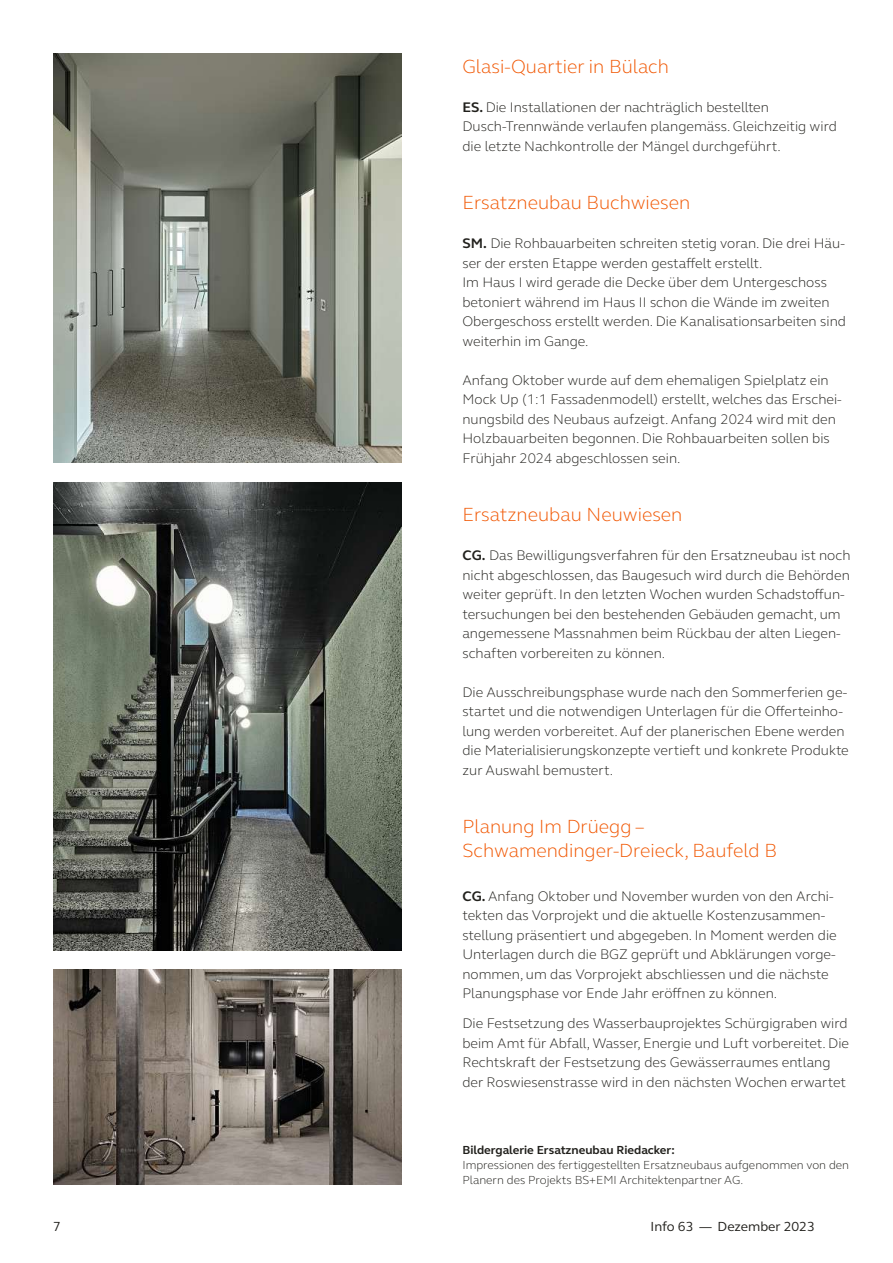
<style>
.page{position:relative;width:893px;height:1263px;background:#fff}
.page>*{position:absolute;margin:0;border:0;box-sizing:border-box;transform-origin:0 0}
.t1{font:300 19.5px/24px "FS Elliot";color:#f15600}
.t2{font:300 14.25px/19.5px "FS Elliot";color:#21201c}
.t3{font:13.5px "FS Elliot";color:#21201c}
.t4{font:300 12px/15px "FS Elliot";color:#21201c}
.t5{font:700 12px "FS Elliot";color:#21201c}
.s1{font-weight:700}
</style>
<div class="page">
<img style="left:53px;top:53px;width:349px;height:410px">
<img style="left:53px;top:482px;width:349px;height:468px">
<img style="left:53px;top:970px;width:349px;height:214px">
<h1 class="t1" style="left:462px;top:56px;width:208px">Glasi-Quartier in Bülach</h1>
<p class="t2" style="left:462px;top:99px;width:376px"><span class="s1">ES.</span> Die Installationen der nachträglich bestellten<br>Dusch-Trennwände verlaufen plangemäss. Gleichzeitig wird die letzte Nachkontrolle der Mängel durchgeführt.</p>
<h1 class="t1" style="left:462px;top:193px;width:229px">Ersatzneubau Buchwiesen</h1>
<p class="t2" style="left:462px;top:235px;width:385px"><span class="s1">SM.</span> Die Rohbauarbeiten schreiten stetig voran. Die drei Häu&shy;ser der ersten Etappe werden gestaffelt erstellt.<br>Im Haus I wird gerade die Decke über dem Untergeschoss betoniert während im Haus II schon die Wände im zweiten Obergeschoss erstellt werden. Die Kanalisationsarbeiten sind weiterhin im Gange.</p>
<p class="t2" style="left:462px;top:372px;width:381px">Anfang Oktober wurde auf dem ehemaligen Spielplatz ein Mock Up (1:1 Fassadenmodell) erstellt, welches das Erschei&shy;nungsbild des Neubaus aufzeigt. Anfang 2024 wird mit den Holzbauarbeiten begonnen. Die Rohbauarbeiten sollen bis Frühjahr 2024 abgeschlossen sein.</p>
<h1 class="t1" style="left:462px;top:505px;width:221px">Ersatzneubau Neuwiesen</h1>
<p class="t2" style="left:462px;top:547px;width:390px"><span class="s1">CG.</span> Das Bewilligungsverfahren für den Ersatzneubau ist noch nicht abgeschlossen, das Baugesuch wird durch die Behörden weiter geprüft. In den letzten Wochen wurden Schadstoffun&shy;tersuchungen bei den bestehenden Gebäuden gemacht, um angemessene Massnahmen beim Rückbau der alten Liegen&shy;schaften vorbereiten zu können.</p>
<p class="t2" style="left:462px;top:684px;width:388px">Die Ausschreibungsphase wurde nach den Sommerferien ge&shy;startet und die notwendigen Unterlagen für die Offerteinho&shy;lung werden vorbereitet. Auf der planerischen Ebene werden die Materialisierungskonzepte vertieft und konkrete Produkte zur Auswahl bemustert.</p>
<h1 class="t1" style="left:462px;top:817px;width:316px">Planung Im Drüegg –<br>Schwamendinger-Dreieck, Baufeld B</h1>
<p class="t2" style="left:462px;top:888px;width:376px"><span class="s1">CG.</span> Anfang Oktober und November wurden von den Archi&shy;tekten das Vorprojekt und die aktuelle Kostenzusammen&shy;stellung präsentiert und abgegeben. In Moment werden die Unterlagen durch die BGZ geprüft und Abklärungen vorge&shy;nommen, um das Vorprojekt abschliessen und die nächste Planungsphase vor Ende Jahr eröffnen zu können.</p>
<p class="t2" style="left:462px;top:1015px;width:388px">Die Festsetzung des Wasserbauprojektes Schürgigraben wird beim Amt für Abfall, Wasser, Energie und Luft vorbereitet. Die Rechtskraft der Festsetzung des Gewässerraumes entlang der Roswiesenstrasse wird in den nächsten Wochen erwartet</p>
<p class="t5" style="left:462px;top:1146px;width:214px">Bildergalerie Ersatzneubau Riedacker:</p>
<p class="t4" style="left:462px;top:1159px;width:388px">Impressionen des fertiggestellten Ersatzneubaus aufgenommen von den<br>Planern des Projekts BS+EMI Architektenpartner AG.</p>
<p class="t3" style="left:53px;top:1217px;width:9px">7</p>
<p class="t3" style="left:651px;top:1217px;width:166px">Info 63 — Dezember 2023</p>
</div>
